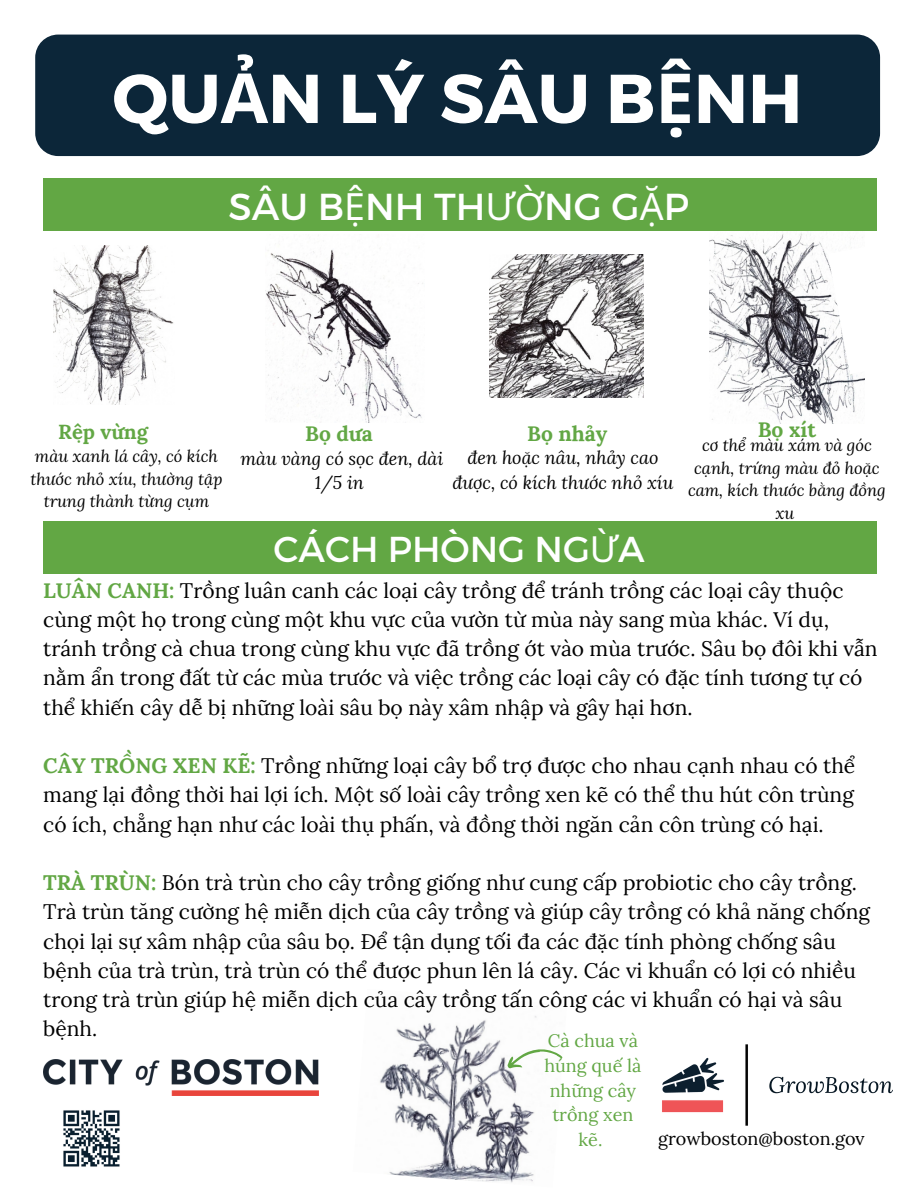
<style>
.page{position:relative;width:918px;height:1188px;background:#fff}
.page>*{position:absolute;margin:0;border:0;box-sizing:border-box;transform-origin:0 0}
.t1{font:700 69px "Montserrat";color:#fff}
.t2{font:37.5px "Montserrat";color:#fff}
.t3{font:36px "Montserrat";color:#fff}
.t4{font:21px/29.2px "Lora";color:#000}
.t5{font:700 21px "Lora";color:#62a744}
.t6{font:700 20.25px "Lora";color:#62a744}
.t7{font:italic 18px/24.8px "Lora";color:#000;text-align:center}
.t8{font:18px/24.8px "Lora";color:#62a744;text-align:center}
.t9{font:18px "Lora";color:#000}
.t10{font:italic 16.5px/22.5px "Lora";color:#000;text-align:center}
.s1{font-family:"Noto Sans"}
.s2{font-weight:700;color:#62a744}
</style>
<div class="page">
<div style="left:35px;top:35px;width:845px;height:121px;background:#0c2639;border-radius:23px"></div>
<img style="left:380px;top:1016px;width:157px;height:167px">
<img style="left:709px;top:233px;width:155px;height:191px">
<svg style="left:828px;top:246px;width:36px;height:128px"></svg>
<img style="left:266px;top:249px;width:157px;height:174px">
<img style="left:53px;top:246px;width:121px;height:158px">
<img style="left:489px;top:255px;width:155px;height:143px">
<div style="left:43px;top:178px;width:834px;height:53px;background:#62a744"></div>
<div style="left:43px;top:521px;width:834px;height:53px;background:#62a744"></div>
<img style="left:43px;top:1060px;width:276px;height:36px">
<svg style="left:505px;top:1043px;width:58px;height:29px"></svg>
<img style="left:662px;top:1044px;width:231px;height:82px">
<img style="left:63px;top:1110px;width:57px;height:57px">
<h1 class="t1" style="left:112px;top:54px;width:691px">QU<span class="s1">Ả</span>N LÝ SÂU B<span class="s1">Ệ</span>NH</h1>
<h2 class="t2" style="left:229px;top:182px;width:462px">SÂU B<span class="s1">Ệ</span>NH TH<span class="s1">ƯỜ</span>NG G<span class="s1">Ặ</span>P</h2>
<p class="t6" style="left:58px;top:418px;width:91px">Rệp vừng</p>
<p class="t5" style="left:305px;top:420px;width:69px">Bọ dưa</p>
<p class="t5" style="left:527px;top:420px;width:82px">Bọ nhảy</p>
<p class="t5" style="left:758px;top:416px;width:60px">Bọ xít</p>
<p class="t10" style="left:30px;top:445px;width:194px">màu xanh lá cây, có kích thước nhỏ xíu, thường tập trung thành từng cụm</p>
<p class="t7" style="left:240px;top:445px;width:204px">màu vàng có sọc đen, dài<br>1/5 in</p>
<p class="t10" style="left:688px;top:434px;width:199px">cơ thể màu xám và góc cạnh, trứng màu đỏ hoặc cam, kích thước bằng đồng xu</p>
<p class="t7" style="left:453px;top:445px;width:222px">đen hoặc nâu, nhảy cao được, có kích thước nhỏ xíu</p>
<h3 class="t3" style="left:273px;top:526px;width:373px">CÁCH PHÒNG NG<span class="s1">Ừ</span>A</h3>
<p class="t4" style="left:43px;top:575px;width:836px"><span class="s2">LUÂN CANH:</span> Trồng luân canh các loại cây trồng để tránh trồng các loại cây thuộc cùng một họ trong cùng một khu vực của vườn từ mùa này sang mùa khác. Ví dụ, tránh trồng cà chua trong cùng khu vực đã trồng ớt vào mùa trước. Sâu bọ đôi khi vẫn nằm ẩn trong đất từ các mùa trước và việc trồng các loại cây có đặc tính tương tự có thể khiến cây dễ bị những loài sâu bọ này xâm nhập và gây hại hơn.</p>
<p class="t4" style="left:43px;top:751px;width:814px;text-align:justify"><span class="s2">CÂY TRỒNG XEN KẼ:</span> Trồng những loại cây bổ trợ được cho nhau cạnh nhau có thể mang lại đồng thời hai lợi ích. Một số loài cây trồng xen kẽ có thể thu hút côn trùng có ích, chẳng hạn như các loài thụ phấn, và đồng thời ngăn cản côn trùng có hại.</p>
<p class="t4" style="left:43px;top:868px;width:828px"><span class="s2">TRÀ TRÙN:</span> Bón trà trùn cho cây trồng giống như cung cấp probiotic cho cây trồng.<br>Trà trùn tăng cường hệ miễn dịch của cây trồng và giúp cây trồng có khả năng chống chọi lại sự xâm nhập của sâu bọ. Để tận dụng tối đa các đặc tính phòng chống sâu bệnh của trà trùn, trà trùn có thể được phun lên lá cây. Các vi khuẩn có lợi có nhiều trong trà trùn giúp hệ miễn dịch của cây trồng tấn công các vi khuẩn có hại và sâu bệnh.</p>
<p class="t8" style="left:544px;top:1028px;width:98px">Cà chua và húng quế là những cây trồng xen kẽ.</p>
<p class="t9" style="left:658px;top:1127px;width:208px">growboston@boston.gov</p>
</div>
